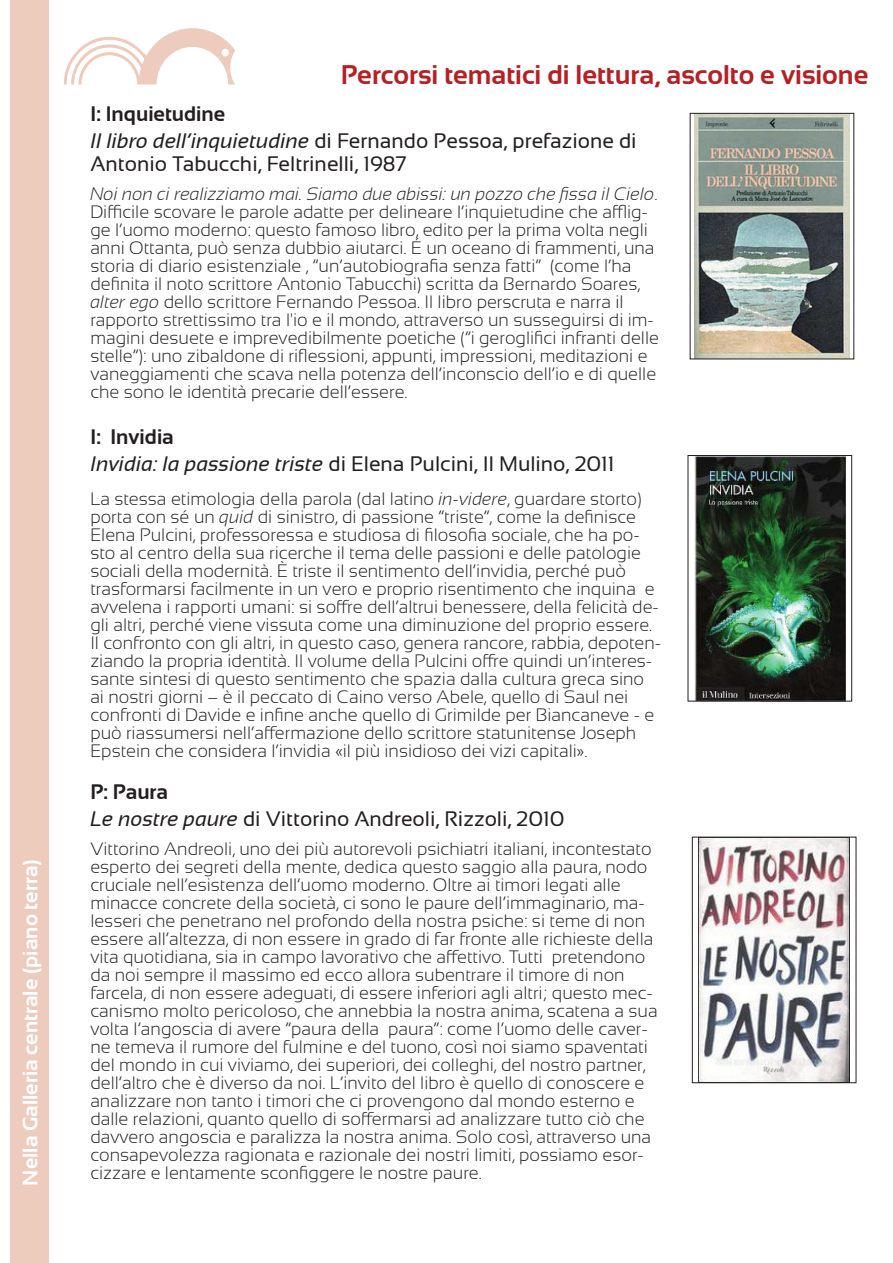
<style>
.page{position:relative;width:893px;height:1263px;background:#fff}
.page>*{position:absolute;margin:0;border:0;box-sizing:border-box;transform-origin:0 0}
.t1{font:700 27px "Sansation";color:#b62024}
.t2{font:21px/22.5px "Sansation";color:#231f20}
.t3{font:700 21px "Sansation";color:#fff}
.t4{font:700 21px "Sansation";color:#231f20}
.t5{font:300 18px/18px "Sansation";color:#231f20}
.s1{font-style:italic}
</style>
<div class="page">
<svg style="left:64px;top:28px;width:171px;height:57px"></svg>
<img style="left:694px;top:115px;width:156px;height:242px">
<img style="left:695px;top:457px;width:150px;height:242px">
<div style="left:688px;top:455px;width:164px;height:246px;border:1px solid #231f20"></div>
<img style="left:698px;top:839px;width:152px;height:242px">
<div style="left:692px;top:837px;width:164px;height:246px;border:1px solid #231f20"></div>
<div style="left:11px;top:0;width:38px;height:1263px;background:#edcbbd"></div>
<p class="t3" style="left:18px;top:1185px;width:328px;rotate:-90deg">Nella Galleria centrale (piano terra)</p>
<p class="t1" style="left:341px;top:59px;width:529px">Percorsi tematici di lettura, ascolto e visione</p>
<p class="t4" style="left:90px;top:102px;width:137px">I: Inquietudine</p>
<p class="t2" style="left:90px;top:130px;width:548px"><span class="s1">Il libro dell’inquietudine</span> di Fernando Pessoa, prefazione di<br>Antonio Tabucchi, Feltrinelli, 1987</p>
<p class="t5" style="left:90px;top:185px;width:570px"><span class="s1">Noi non ci realizziamo mai. Siamo due abissi: un pozzo che fissa il Cielo</span>.<br>Difficile scovare le parole adatte per delineare l’inquietudine che afflig&shy;ge l’uomo moderno: questo famoso libro, edito per la prima volta negli anni Ottanta, può senza dubbio aiutarci. É un oceano di frammenti, una storia di diario esistenziale , “un’autobiografia senza fatti” (come l’ha definita il noto scrittore Antonio Tabucchi) scritta da Bernardo Soares, <span class="s1">alter ego</span> dello scrittore Fernando Pessoa. Il libro perscruta e narra il rapporto strettissimo tra l'io e il mondo, attraverso un susseguirsi di im&shy;magini desuete e imprevedibilmente poetiche (“i geroglifici infranti delle stelle”): uno zibaldone di riflessioni, appunti, impressioni, meditazioni e vaneggiamenti che scava nella potenza dell’inconscio dell’io e di quelle che sono le identità precarie dell’essere.</p>
<p class="t4" style="left:90px;top:425px;width:85px">I: Invidia</p>
<p class="t2" style="left:90px;top:452px;width:526px"><span class="s1">Invidia: la passione triste</span> di Elena Pulcini, Il Mulino, 2011</p>
<p class="t5" style="left:90px;top:490px;width:572px">La stessa etimologia della parola (dal latino <span class="s1">in-videre</span>, guardare storto) porta con sé un <span class="s1">quid</span> di sinistro, di passione “triste”, come la definisce Elena Pulcini, professoressa e studiosa di filosofia sociale, che ha po&shy;sto al centro della sua ricerche il tema delle passioni e delle patologie sociali della modernità. È triste il sentimento dell’invidia, perché può trasformarsi facilmente in un vero e proprio risentimento che inquina e avvelena i rapporti umani: si soffre dell’altrui benessere, della felicità de&shy;gli altri, perché viene vissuta come una diminuzione del proprio essere.<br>Il confronto con gli altri, in questo caso, genera rancore, rabbia, depoten&shy;ziando la propria identità. Il volume della Pulcini offre quindi un’interes&shy;sante sintesi di questo sentimento che spazia dalla cultura greca sino ai nostri giorni – è il peccato di Caino verso Abele, quello di Saul nei confronti di Davide e infine anche quello di Grimilde per Biancaneve - e può riassumersi nell’affermazione dello scrittore statunitense Joseph Epstein che considera l’invidia «il più insidioso dei vizi capitali».</p>
<p class="t4" style="left:90px;top:780px;width:79px">P: Paura</p>
<p class="t2" style="left:90px;top:807px;width:476px"><span class="s1">Le nostre paure</span> di Vittorino Andreoli, Rizzoli, 2010</p>
<p class="t5" style="left:90px;top:839px;width:569px">Vittorino Andreoli, uno dei più autorevoli psichiatri italiani, incontestato esperto dei segreti della mente, dedica questo saggio alla paura, nodo cruciale nell’esistenza dell’uomo moderno. Oltre ai timori legati alle minacce concrete della società, ci sono le paure dell’immaginario, ma&shy;lesseri che penetrano nel profondo della nostra psiche: si teme di non essere all’altezza, di non essere in grado di far fronte alle richieste della vita quotidiana, sia in campo lavorativo che affettivo. Tutti pretendono da noi sempre il massimo ed ecco allora subentrare il timore di non farcela, di non essere adeguati, di essere inferiori agli altri; questo mec&shy;canismo molto pericoloso, che annebbia la nostra anima, scatena a sua volta l’angoscia di avere “paura della paura”: come l’uomo delle caver&shy;ne temeva il rumore del fulmine e del tuono, così noi siamo spaventati del mondo in cui viviamo, dei superiori, dei colleghi, del nostro partner, dell’altro che è diverso da noi. L’invito del libro è quello di conoscere e analizzare non tanto i timori che ci provengono dal mondo esterno e dalle relazioni, quanto quello di soffermarsi ad analizzare tutto ciò che davvero angoscia e paralizza la nostra anima. Solo così, attraverso una consapevolezza ragionata e razionale dei nostri limiti, possiamo esor&shy;cizzare e lentamente sconfiggere le nostre paure.</p>
</div>
